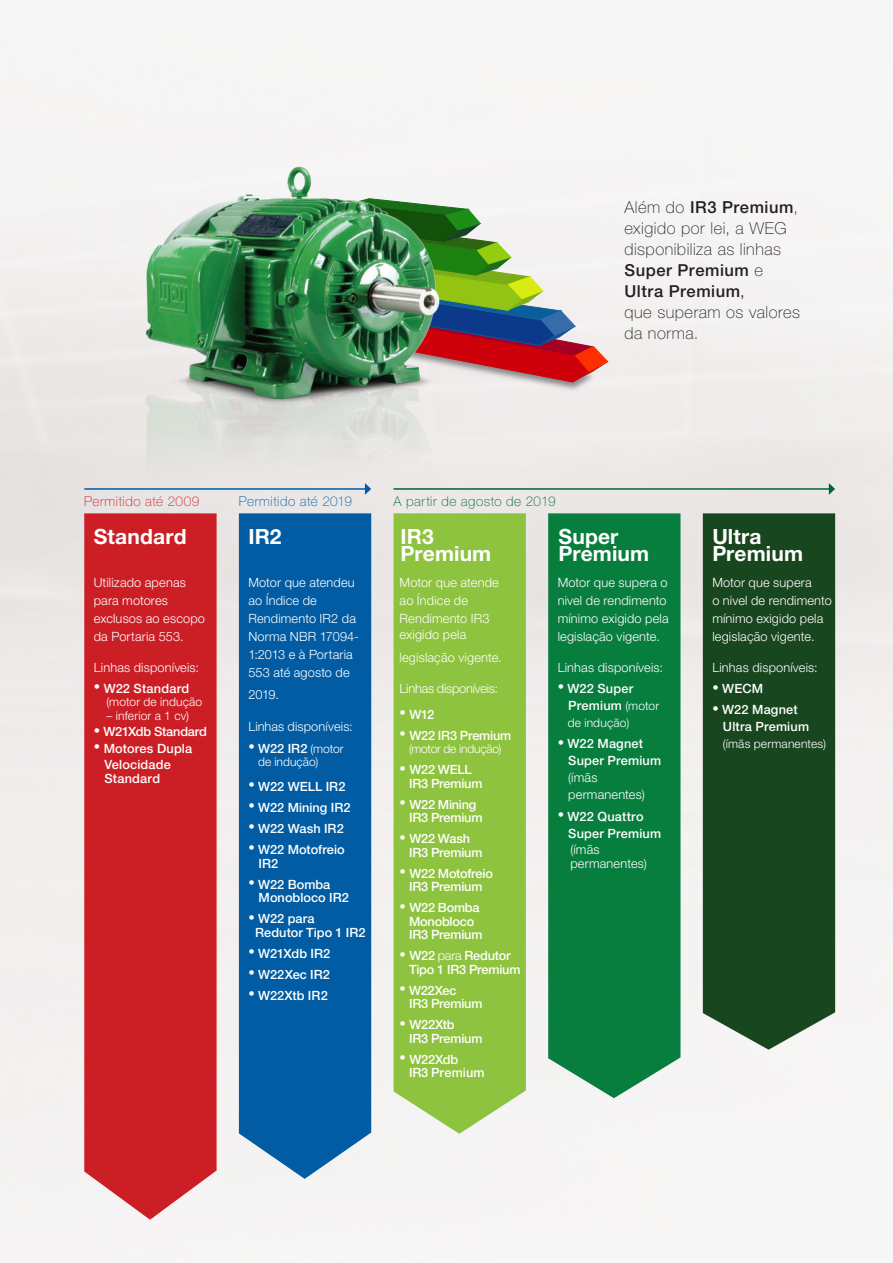
<style>
.page{position:relative;width:893px;height:1263px;background:#fff}
.page>*{position:absolute;margin:0;border:0;box-sizing:border-box;transform-origin:0 0}
._09___Copy_BLACK_HN4{font:700 21px/17px "Helvetica Neue LT Pro";letter-spacing:.005em;color:#fff}
.INTRODUÇÃO{font:100 16.5px/21px "Helvetica Neue LT Pro";letter-spacing:.03em;color:#231f20}
.INTRODUÇÃO-2{font:100 13.5px "Helvetica Neue LT Pro";letter-spacing:.035em;color:#006535}
.INTRODUÇÃO-3{font:100 13.5px "Helvetica Neue LT Pro";letter-spacing:.04em;color:#cc1f25}
.INTRODUÇÃO-4{font:100 13.5px "Helvetica Neue LT Pro";letter-spacing:.035em;color:#015ca3}
._09___Copy_BLACK_HN4-2{font:300 12.75px/18px "Helvetica Neue LT Pro";letter-spacing:.01em;color:#fff}
._09___Copy_BLACK_HN4-3{font:500 12.75px/13.5px "Helvetica Neue LT Pro";color:#fff}
._09___Copy_BLACK_HN4-4{font:500 12.75px/13.5px "Helvetica Neue LT Pro";letter-spacing:-.02em;color:#fff}
._09___Copy_BLACK_HN4-5{font:500 12.75px "Helvetica Neue LT Pro";letter-spacing:.02em;color:#fff}
._09___Copy_BLACK_HN4-6{font:300 12.75px "Helvetica Neue LT Pro";letter-spacing:-.015em;color:#fff}
._09___Copy_BLACK_HN4-7{font:300 12px "Helvetica Neue LT Pro";letter-spacing:.015em;color:#fff}
._09___Copy_BLACK_HN4-8{font:300 12px "Helvetica Neue LT Pro";letter-spacing:-.015em;color:#fff}
.s1{font-weight:500}
.s2{font-weight:300}
.s3{font-weight:300;font-size:13.5px;color:#fff}
.s4{font-weight:300;font-size:12px}
</style>
<div class="page">
<img style="left:0;top:10px;width:893px;height:1253px">
<div style="left:239px;top:513px;width:132px;height:666px;background:#015ca3"></div>
<div style="left:84px;top:513px;width:133px;height:707px;background:#cc1f25"></div>
<img style="left:504px;top:325px;width:105px;height:80px">
<svg style="left:504px;top:198px;width:104px;height:184px"></svg>
<img style="left:84px;top:138px;width:420px;height:358px">
<div style="left:703px;top:513px;width:132px;height:537px;background:#18461e"></div>
<div style="left:548px;top:513px;width:132px;height:585px;background:#077d3e"></div>
<div style="left:394px;top:513px;width:132px;height:621px;background:#8dc33e"></div>
<hr style="left:394px;top:488px;width:435px;height:2px;background:#006535">
<svg style="left:829px;top:483px;width:6px;height:12px"></svg>
<hr style="left:84px;top:488px;width:282px;height:2px;background:#015ca3">
<svg style="left:365px;top:483px;width:6px;height:12px"></svg>
<p class="INTRODUÇÃO-3" style="left:84px;top:493px;width:117px">Permitido até 2009</p>
<p class="INTRODUÇÃO-4" style="left:239px;top:493px;width:115px">Permitido até 2019</p>
<p class="INTRODUÇÃO-2" style="left:394px;top:493px;width:164px">A partir de agosto de 2019</p>
<p class="INTRODUÇÃO" style="left:624px;top:197px;width:175px">Além do <span class="s1">IR3 Premium</span>, exigido por lei, a WEG disponibiliza as linhas<br><span class="s1">Super Premium</span> e</p>
<p class="INTRODUÇÃO" style="left:624px;top:281px;width:177px"><span class="s1">Ultra Premium</span><span class="s2">,<br></span>que superam os valores da norma.<span class="s3">i</span></p>
<p class="_09___Copy_BLACK_HN4" style="left:94px;top:528px;width:94px">Standard</p>
<p class="_09___Copy_BLACK_HN4-2" style="left:94px;top:573px;width:113px">Utilizado apenas para motores exclusos ao escopo da Portaria 553.</p>
<p class="_09___Copy_BLACK_HN4-2" style="left:94px;top:658px;width:107px">Linhas disponíveis:</p>
<p class="_09___Copy_BLACK_HN4-5" style="left:94px;top:681px;width:97px"><span class="s2">•</span> W22 Standard</p>
<p class="_09___Copy_BLACK_HN4-7" style="left:107px;top:695px;width:97px">(motor de indução</p>
<p class="_09___Copy_BLACK_HN4-7" style="left:107px;top:708px;width:84px">– inferior a 1 cv)</p>
<p class="_09___Copy_BLACK_HN4-3" style="left:94px;top:725px;width:115px"><span class="s2">•</span> W21Xdb Standard</p>
<p class="_09___Copy_BLACK_HN4-3" style="left:104px;top:740px;width:89px;line-height:16.5px;text-indent:-11px"><span class="s2">•</span> Motores Dupla<br>Velocidade</p>
<p class="_09___Copy_BLACK_HN4-5" style="left:104px;top:771px;width:57px">Standard</p>
<p class="_09___Copy_BLACK_HN4" style="left:248px;top:528px;width:35px">IR2</p>
<p class="_09___Copy_BLACK_HN4-2" style="left:248px;top:573px;width:112px">Motor que atendeu ao Índice de<br>Rendimento IR2 da<br>Norma NBR 17094-<br>1:2013 e à Portaria<br>553 até agosto de</p>
<p class="_09___Copy_BLACK_HN4-2" style="left:248px;top:685px;width:32px">2019.</p>
<p class="_09___Copy_BLACK_HN4-2" style="left:248px;top:718px;width:106px">Linhas disponíveis:</p>
<p class="_09___Copy_BLACK_HN4-3" style="left:248px;top:741px;width:97px"><span class="s2">•</span> W22 IR2 <span class="s4">(motor</span></p>
<p class="_09___Copy_BLACK_HN4-7" style="left:258px;top:754px;width:62px">de indução)</p>
<p class="_09___Copy_BLACK_HN4-3" style="left:248px;top:779px;width:99px"><span class="s2">•</span> W22 WELL IR2</p>
<p class="_09___Copy_BLACK_HN4-3" style="left:248px;top:800px;width:104px"><span class="s2">•</span> W22 Mining IR2</p>
<p class="_09___Copy_BLACK_HN4-3" style="left:248px;top:821px;width:97px"><span class="s2">•</span> W22 Wash IR2</p>
<p class="_09___Copy_BLACK_HN4-3" style="left:248px;top:842px;width:98px"><span class="s2">•</span> W22 Motofreio</p>
<p class="_09___Copy_BLACK_HN4-3" style="left:259px;top:856px;width:21px">IR2</p>
<p class="_09___Copy_BLACK_HN4-3" style="left:259px;top:877px;width:92px;text-indent:-10px"><span class="s2">•</span> W22 Bomba<br>Monobloco IR2</p>
<p class="_09___Copy_BLACK_HN4-3" style="left:255px;top:911px;width:112px;text-indent:-7px"><span class="s2">•</span> W22 para<br>Redutor Tipo 1 IR2</p>
<p class="_09___Copy_BLACK_HN4-3" style="left:248px;top:946px;width:83px"><span class="s2">•</span> W21Xdb IR2</p>
<p class="_09___Copy_BLACK_HN4-3" style="left:248px;top:967px;width:83px"><span class="s2">•</span> W22Xec IR2</p>
<p class="_09___Copy_BLACK_HN4-3" style="left:248px;top:988px;width:81px"><span class="s2">•</span> W22Xtb IR2</p>
<p class="_09___Copy_BLACK_HN4" style="left:401px;top:528px;width:92px">IR3<br>Premium</p>
<p class="_09___Copy_BLACK_HN4-2" style="left:400px;top:573px;width:101px">Motor que atende ao Índice de<br>Rendimento IR3</p>
<p class="_09___Copy_BLACK_HN4-2" style="left:400px;top:623px;width:104px;line-height:22.5px">exigido pela legislação vigente.</p>
<p class="_09___Copy_BLACK_HN4-6" style="left:400px;top:681px;width:100px">Linhas disponíveis:</p>
<p class="_09___Copy_BLACK_HN4-3" style="left:400px;top:707px;width:36px"><span class="s2">•</span> W12</p>
<p class="_09___Copy_BLACK_HN4-3" style="left:400px;top:728px;width:113px"><span class="s2">•</span> W22 IR3 Premium</p>
<p class="_09___Copy_BLACK_HN4-8" style="left:409px;top:741px;width:94px">(motor de indução)</p>
<p class="_09___Copy_BLACK_HN4-4" style="left:409px;top:763px;width:75px;text-indent:-9px"><span class="s2">•</span> W22 WELL<br>IR3 Premium</p>
<p class="_09___Copy_BLACK_HN4-4" style="left:409px;top:797px;width:75px;text-indent:-9px"><span class="s2">•</span> W22 Mining<br>IR3 Premium</p>
<p class="_09___Copy_BLACK_HN4-3" style="left:409px;top:832px;width:75px;text-indent:-9px"><span class="s2">•</span> W22 Wash<br>IR3 Premium</p>
<p class="_09___Copy_BLACK_HN4-3" style="left:400px;top:866px;width:95px;text-align:center"><span class="s2">•</span> W22 Motofreio<br>IR3 Premium</p>
<p class="_09___Copy_BLACK_HN4-3" style="left:409px;top:901px;width:75px;text-indent:-9px"><span class="s2">•</span> W22 Bomba<br>Monobloco<br>IR3 Premium</p>
<p class="_09___Copy_BLACK_HN4-3" style="left:409px;top:949px;width:113px;text-indent:-9px"><span class="s2">•</span> W22 <span class="s2">para</span> Redutor<br>Tipo 1 IR3 Premium</p>
<p class="_09___Copy_BLACK_HN4-3" style="left:409px;top:983px;width:75px;text-indent:-9px"><span class="s2">•</span> W22Xec<br>IR3 Premium</p>
<p class="_09___Copy_BLACK_HN4-4" style="left:409px;top:1018px;width:75px;text-indent:-9px"><span class="s2">•</span> W22Xtb<br>IR3 Premium</p>
<p class="_09___Copy_BLACK_HN4-3" style="left:409px;top:1052px;width:77px;text-indent:-9px"><span class="s2">•</span> W22Xdb<br>IR3 Premium</p>
<p class="_09___Copy_BLACK_HN4" style="left:558px;top:528px;width:92px">Super<br>Premium</p>
<p class="_09___Copy_BLACK_HN4-2" style="left:558px;top:573px;width:112px">Motor que supera o nivel de rendimento mínimo exigido pela legislação vigente.</p>
<p class="_09___Copy_BLACK_HN4-2" style="left:558px;top:658px;width:107px">Linhas disponíveis:</p>
<p class="_09___Copy_BLACK_HN4-3" style="left:558px;top:681px;width:77px"><span class="s2">•</span> W22 Super</p>
<p class="_09___Copy_BLACK_HN4-3" style="left:568px;top:699px;width:92px">Premium <span class="s4">(motor</span></p>
<p class="_09___Copy_BLACK_HN4-7" style="left:568px;top:715px;width:63px">de indução)</p>
<p class="_09___Copy_BLACK_HN4-3" style="left:558px;top:737px;width:87px"><span class="s2">•</span> W22 Magnet</p>
<p class="_09___Copy_BLACK_HN4-3" style="left:568px;top:754px;width:94px">Super Premium</p>
<p class="_09___Copy_BLACK_HN4-2" style="left:568px;top:769px;width:31px">(ímãs</p>
<p class="_09___Copy_BLACK_HN4-2" style="left:568px;top:786px;width:78px">permanentes)</p>
<p class="_09___Copy_BLACK_HN4-3" style="left:558px;top:809px;width:87px"><span class="s2">•</span> W22 Quattro</p>
<p class="_09___Copy_BLACK_HN4-3" style="left:568px;top:825px;width:94px;line-height:16.5px">Super Premium <span class="s2">(ímãs</span></p>
<p class="_09___Copy_BLACK_HN4-2" style="left:570px;top:854px;width:78px">permanentes)</p>
<p class="_09___Copy_BLACK_HN4" style="left:712px;top:528px;width:92px">Ultra<br>Premium</p>
<p class="_09___Copy_BLACK_HN4-2" style="left:712px;top:573px;width:121px">Motor que supera<br>o nivel de rendimento mínimo exigido pela legislação vigente.</p>
<p class="_09___Copy_BLACK_HN4-2" style="left:712px;top:658px;width:107px">Linhas disponíveis:</p>
<p class="_09___Copy_BLACK_HN4-3" style="left:712px;top:682px;width:52px"><span class="s2">•</span> WECM</p>
<p class="_09___Copy_BLACK_HN4-3" style="left:712px;top:703px;width:87px"><span class="s2">•</span> W22 Magnet</p>
<p class="_09___Copy_BLACK_HN4-3" style="left:723px;top:720px;width:88px">Ultra Premium</p>
<p class="_09___Copy_BLACK_HN4-7" style="left:723px;top:737px;width:105px">(ímãs permanentes)</p>
</div>
